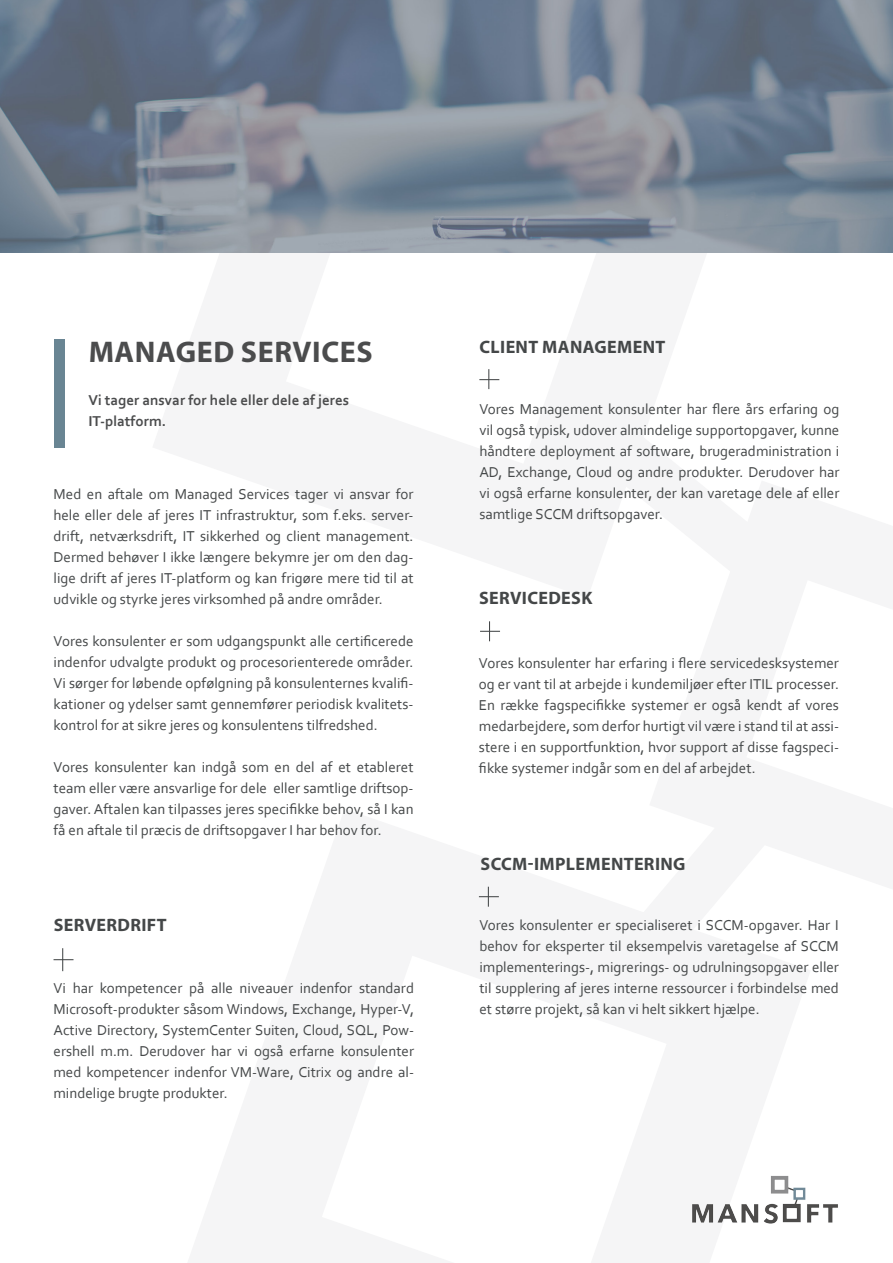
<style>
.page{position:relative;width:893px;height:1263px;background:#fff}
.page>*{position:absolute;margin:0;border:0;box-sizing:border-box;transform-origin:0 0}
.t1{font:700 30px "Myriad Pro";letter-spacing:.02em;color:#4b4c4d}
.t2{font:700 18px "Myriad Pro";letter-spacing:.02em;color:#444748}
.t3{font:15px/21px "Corbel";color:#444748;text-align:justify}
.t4{font:700 15px "Corbel";color:#4b4c4d}
</style>
<div class="page">
<img style="left:0;top:0;width:893px;height:252px">
<svg style="left:479px;top:369px;width:20px;height:20px"></svg>
<div style="left:54px;top:340px;width:11px;height:108px;background:#698593"></div>
<svg style="left:54px;top:948px;width:20px;height:23px"></svg>
<svg style="left:479px;top:887px;width:20px;height:20px"></svg>
<svg style="left:480px;top:621px;width:20px;height:20px"></svg>
<img style="left:692px;top:1176px;width:146px;height:48px">
<p class="t1" style="left:89px;top:332px;width:285px">MANAGED SERVICES</p>
<p class="t4" style="left:88px;top:391px;width:262px">Vi tager ansvar for hele eller dele af jeres</p>
<p class="t4" style="left:88px;top:412px;width:79px">IT-platform.</p>
<p class="t3" style="left:54px;top:483px;width:362px">Med en aftale om Managed Services tager vi ansvar for hele eller dele af jeres IT infrastruktur, som f.eks. server&shy;drift, netværksdrift, IT sikkerhed og client management.<br>Dermed behøver I ikke længere bekymre jer om den dag&shy;lige drift af jeres IT-platform og kan frigøre mere tid til at udvikle og styrke jeres virksomhed på andre områder.</p>
<p class="t3" style="left:54px;top:630px;width:362px">Vores konsulenter er som udgangspunkt alle certificerede indenfor udvalgte produkt og procesorienterede områder.<br>Vi sørger for løbende opfølgning på konsulenternes kvalifi&shy;kationer og ydelser samt gennemfører periodisk kvalitets&shy;kontrol for at sikre jeres og konsulentens tilfredshed.</p>
<p class="t3" style="left:54px;top:756px;width:362px">Vores konsulenter kan indgå som en del af et etableret team eller være ansvarlige for dele eller samtlige driftsop&shy;gaver. Aftalen kan tilpasses jeres specifikke behov, så I kan få en aftale til præcis de driftsopgaver I har behov for.</p>
<p class="t2" style="left:480px;top:335px;width:187px">CLIENT MANAGEMENT</p>
<p class="t3" style="left:479px;top:398px;width:362px">Vores Management konsulenter har flere års erfaring og vil også typisk, udover almindelige supportopgaver, kunne håndtere deployment af software, brugeradministration i AD, Exchange, Cloud og andre produkter. Derudover har vi også erfarne konsulenter, der kan varetage dele af eller samtlige SCCM driftsopgaver.</p>
<p class="t2" style="left:479px;top:586px;width:115px">SERVICEDESK</p>
<p class="t3" style="left:479px;top:652px;width:362px">Vores konsulenter har erfaring i flere servicedesksystemer og er vant til at arbejde i kundemiljøer efter ITIL processer.<br>En række fagspecifikke systemer er også kendt af vores medarbejdere, som derfor hurtigt vil være i stand til at assi&shy;stere i en supportfunktion, hvor support af disse fagspeci&shy;fikke systemer indgår som en del af arbejdet.</p>
<p class="t2" style="left:481px;top:852px;width:206px">SCCM-IMPLEMENTERING</p>
<p class="t2" style="left:54px;top:913px;width:114px">SERVERDRIFT</p>
<p class="t3" style="left:479px;top:914px;width:361px">Vores konsulenter er specialiseret i SCCM-opgaver. Har I behov for eksperter til eksempelvis varetagelse af SCCM implementerings-, migrerings- og udrulningsopgaver eller til supplering af jeres interne ressourcer i forbindelse med et større projekt, så kan vi helt sikkert hjælpe.</p>
<p class="t3" style="left:54px;top:977px;width:362px">Vi har kompetencer på alle niveauer indenfor standard Microsoft-produkter såsom Windows, Exchange, Hyper-V, Active Directory, SystemCenter Suiten, Cloud, SQL, Pow&shy;ershell m.m. Derudover har vi også erfarne konsulenter med kompetencer indenfor VM-Ware, Citrix og andre al&shy;mindelige brugte produkter.</p>
</div>
